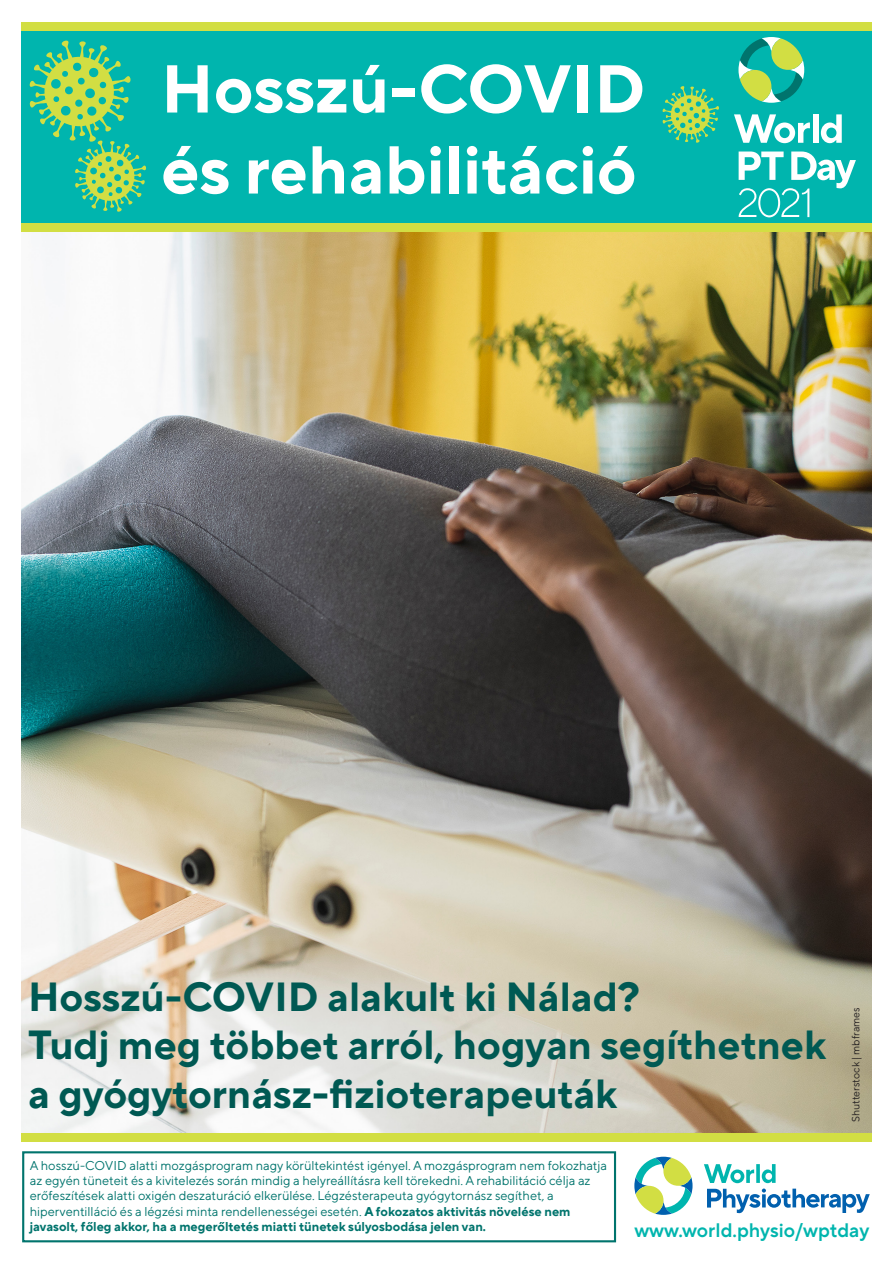
<style>
.page{position:relative;width:893px;height:1263px;background:#fff}
.page>*{position:absolute;margin:0;border:0;box-sizing:border-box;transform-origin:0 0}
.t1{font:700 67.5px/81px "TT Norms Pro";color:#fff}
.t2{font:700 40.5px/48.6px "TT Norms Pro";color:#005953}
.t3{font:600 19.5px "TT Norms Pro";color:#00b5ae}
.t4{font:12.75px/15.3px "TT Norms Pro";color:#00746d}
.t5{font:10.5px "TT Norms Pro";color:#231f20}
.s1{font-weight:700}
</style>
<div class="page">
<img style="left:21px;top:232px;width:851px;height:901px">
<div style="left:21px;top:24px;width:851px;height:199px;background:#00b5ae"></div>
<div style="left:21px;top:223px;width:851px;height:9px;background:#d2de43"></div>
<div style="left:21px;top:22px;width:851px;height:9px;background:#d2de43"></div>
<svg style="left:738px;top:37px;width:66px;height:66px"></svg>
<svg style="left:734px;top:114px;width:76px;height:29px"></svg>
<div style="left:813px;top:114px;width:6px;height:29px;background:#fff"></div>
<svg style="left:821px;top:114px;width:21px;height:29px"></svg>
<svg style="left:739px;top:152px;width:117px;height:65px"></svg>
<svg style="left:704px;top:1164px;width:166px;height:49px"></svg>
<svg style="left:634px;top:1157px;width:58px;height:58px"></svg>
<div style="left:22px;top:1151px;width:594px;height:91px;border:2px solid #00746d"></div>
<svg style="left:29px;top:40px;width:118px;height:172px"></svg>
<div style="left:21px;top:1133px;width:851px;height:9px;background:#d2de43"></div>
<svg style="left:662px;top:86px;width:57px;height:57px"></svg>
<h1 class="t1" style="left:161px;top:43px;width:486px">Hosszú-COVID és rehabilitáció</h1>
<h2 class="t2" style="left:28px;top:969px;width:800px">Hosszú-COVID alakult ki Nálad?<br>Tudj meg többet arról, hogyan segíthetnek a gyógytornász-fizioterapeuták</h2>
<p class="t5" style="left:848px;top:1122px;width:116px;rotate:-90deg">Shutterstock | mbframes</p>
<p class="t4" style="left:30px;top:1156px;width:579px">A hosszú-COVID alatti mozgásprogram nagy körültekintést igényel. A mozgásprogram nem fokozhatja az egyén tüneteit és a kivitelezés során mindig a helyreállításra kell törekedni. A rehabilitáció célja az erőfeszítések alatti oxigén deszaturáció elkerülése. Légzésterapeuta gyógytornász segíthet, a hiperventilláció és a légzési minta rendellenességei esetén. <span class="s1">A fokozatos aktivitás növelése nem javasolt, főleg akkor, ha a megerőltetés miatti tünetek súlyosbodása jelen van.</span></p>
<h3 class="t3" style="left:634px;top:1216px;width:236px">www.world.physio/wptday</h3>
</div>
